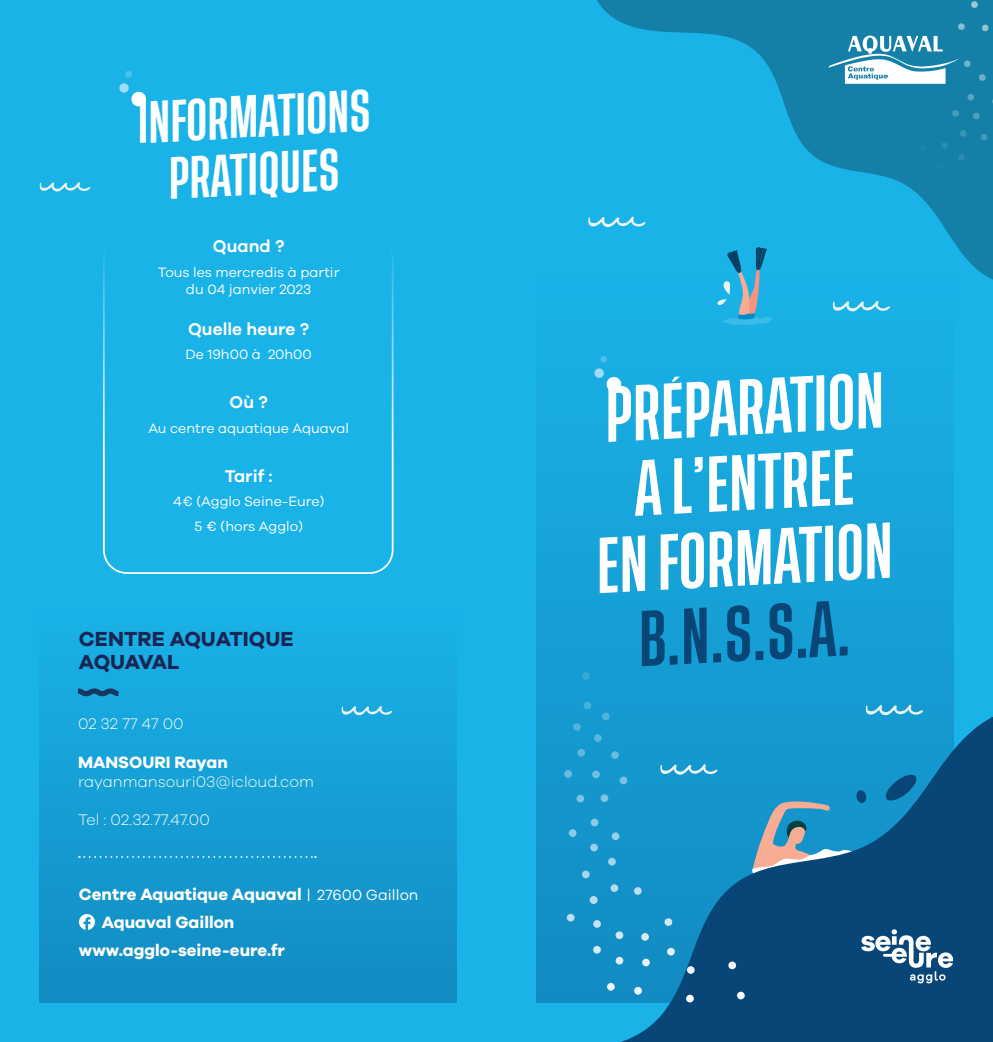
<style>
.page{position:relative;width:993px;height:1042px;background:#fff}
.page>*{position:absolute;margin:0;border:0;box-sizing:border-box;transform-origin:0 0}
.t1{font:500 58.45px "Tusker Grotesk 4500";color:#fff}
.t2{font:500 58.45px "Tusker Grotesk 4500";color:#084677}
.t3{font:500 44.45px "Tusker Grotesk 4500";color:#fff}
.t4{font:700 21px/22.8px "Galano Grotesque";color:#192654}
.t5{font:600 17.5px "Galano Grotesque";color:#fff}
.t6{font:700 16.97px "Galano Grotesque";color:#fff}
.t7{font:300 15.75px "Galano Grotesque";color:#fff}
.t8{font:14px "Galano Grotesque";color:#fff}
.s1{font-weight:400;font-size:15.22px}
</style>
<div class="page">
<div style="left:0;top:0;width:992px;height:1042px;background:#1ab3e8"></div>
<svg style="left:597px;top:0;width:395px;height:279px"></svg>
<div style="left:536px;top:227px;width:416px;height:775px;background:#17a8dd"></div>
<div style="left:40px;top:582px;width:416px;height:420px;background:linear-gradient(to bottom,#1ab5ea,#128bc2)"></div>
<svg style="left:594px;top:356px;width:28px;height:36px"></svg>
<svg style="left:587px;top:216px;width:58px;height:12px"></svg>
<svg style="left:39px;top:182px;width:52px;height:10px"></svg>
<svg style="left:341px;top:705px;width:51px;height:11px"></svg>
<svg style="left:832px;top:301px;width:58px;height:11px"></svg>
<svg style="left:827px;top:0;width:165px;height:244px"></svg>
<svg style="left:430px;top:699px;width:562px;height:343px"></svg>
<svg style="left:564px;top:672px;width:180px;height:330px;fill:#1394cb"></svg>
<svg style="left:860px;top:929px;width:92px;height:54px;background:#4b789c"></svg>
<svg style="left:717px;top:247px;width:55px;height:79px"></svg>
<svg style="left:751px;top:790px;width:115px;height:87px;background:#438cb0"></svg>
<svg style="left:883px;top:773px;width:34px;height:29px"></svg>
<svg style="left:78px;top:688px;width:40px;height:8px"></svg>
<svg style="left:79px;top:914px;width:16px;height:16px"></svg>
<svg style="left:79px;top:856px;width:237px;height:2px"></svg>
<svg style="left:119px;top:71px;width:27px;height:36px"></svg>
<div style="left:103px;top:235px;width:290px;height:339px;border:2px solid #fff;border-radius:23px"></div>
<p class="t3" style="left:135px;top:96px;width:234px;rotate:-3deg">INFORMATIONS</p>
<p class="t3" style="left:166px;top:152px;width:172px;rotate:-3deg">PRATIQUES</p>
<p class="t5" style="left:213px;top:236px;width:73px">Quand ?</p>
<p class="t8" style="left:158px;top:264px;width:183px">Tous les mercredis à partir</p>
<p class="t8" style="left:186px;top:280px;width:127px">du 04 janvier 2023</p>
<p class="t5" style="left:188px;top:318px;width:122px">Quelle heure ?</p>
<p class="t8" style="left:185px;top:346px;width:128px">De 19h00 à 20h00</p>
<p class="t5" style="left:229px;top:392px;width:40px">Où ?</p>
<p class="t8" style="left:148px;top:420px;width:202px">Au centre aquatique Aquaval</p>
<p class="t5" style="left:225px;top:465px;width:49px">Tarif :</p>
<p class="t8" style="left:173px;top:493px;width:153px">4€ (Agglo Seine-Eure)</p>
<p class="t8" style="left:194px;top:518px;width:110px">5 € (hors Agglo)</p>
<p class="t4" style="left:79px;top:627px;width:216px">CENTRE AQUATIQUE<br>AQUAVAL</p>
<p class="t7" style="left:78px;top:714px;width:107px">02 32 77 47 00</p>
<p class="t6" style="left:78px;top:752px;width:151px">MANSOURI Rayan</p>
<p class="t7" style="left:78px;top:772px;width:237px">rayanmansouri03@icloud.com</p>
<p class="t7" style="left:78px;top:810px;width:133px">Tel : 02.32.77.47.00</p>
<p class="t6" style="left:79px;top:883px;width:341px">Centre Aquatique Aquaval <span class="s1">| 27600 Gaillon</span></p>
<p class="t6" style="left:102px;top:911px;width:134px">Aquaval Gaillon</p>
<p class="t6" style="left:79px;top:940px;width:207px">www.agglo-seine-eure.fr</p>
<p class="t1" style="left:601px;top:380px;width:281px;rotate:-3deg">PRÉPARATION</p>
<p class="t1" style="left:631px;top:454px;width:222px;rotate:-3deg">A L’ENTREE</p>
<p class="t1" style="left:593px;top:531px;width:298px;rotate:-3deg">EN FORMATION</p>
<p class="t2" style="left:635px;top:604px;width:214px;rotate:-3deg">B.N.S.S.A.</p>
</div>
